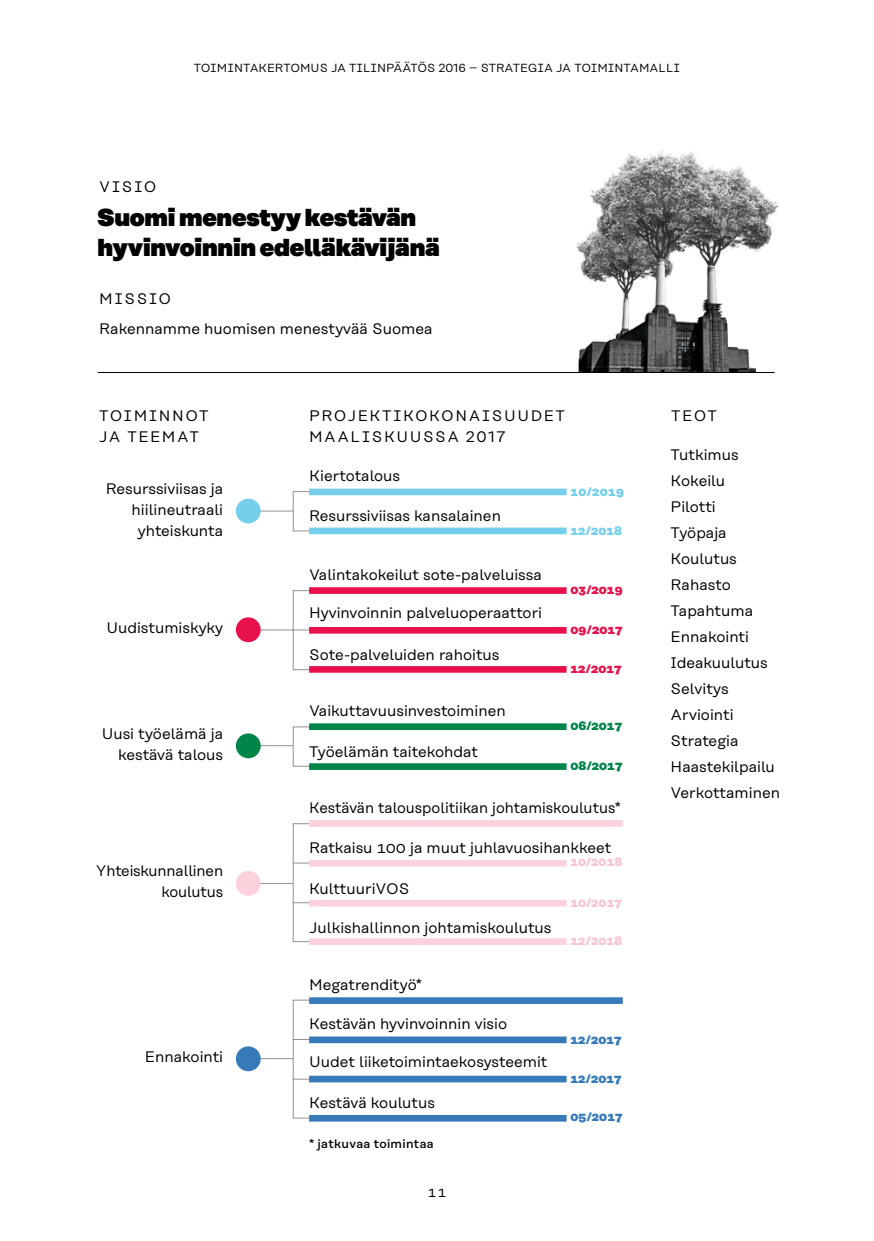
<style>
.page{position:relative;width:874px;height:1241px;background:#fff}
.page>*{position:absolute;margin:0;border:0;box-sizing:border-box;transform-origin:0 0}
.t1{font:900 24.5px/29.8px "Rational Text";letter-spacing:-.01em;color:#000}
.t2{font:15.22px/25.9px "Rational Text";color:#000;text-align:right}
.t3{font:15.22px/21px "Rational Text";letter-spacing:.1em;color:#000}
.t4{font:14px "Rational Text";color:#000}
.t5{font:800 12.25px "Rational Text";color:#f8c5d4}
.t6{font:800 12.25px "Rational Text";color:#e8114b}
.t7{font:800 12.25px "Rational Text";color:#367aba}
.t8{font:500 12.25px "Rational Text";letter-spacing:.025em;color:#000}
.t9{font:800 12.25px "Rational Text";color:#008549}
.t10{font:800 12.25px "Rational Text";color:#75cfeb}
.t11{font:11.72px "Rational Text";color:#000}
</style>
<div class="page">
<img style="left:576px;top:150px;width:201px;height:222px">
<div style="left:293px;top:726px;width:27px;height:40px;border:1px solid #949290"></div>
<div style="left:293px;top:590px;width:27px;height:40px;border:1px solid #949290"></div>
<div style="left:293px;top:491px;width:27px;height:40px;border:1px solid #949290"></div>
<div style="left:293px;top:823px;width:27px;height:40px;border:1px solid #949290"></div>
<div style="left:293px;top:999px;width:27px;height:40px;border:1px solid #949290"></div>
<svg style="left:292px;top:629px;width:28px;height:41px"></svg>
<svg style="left:292px;top:862px;width:28px;height:79px"></svg>
<svg style="left:292px;top:1038px;width:28px;height:80px"></svg>
<hr style="left:256px;top:510px;width:37px;height:1px;background:#949290">
<hr style="left:259px;top:629px;width:34px;height:1px;background:#949290">
<hr style="left:259px;top:745px;width:34px;height:1px;background:#949290">
<hr style="left:259px;top:883px;width:34px;height:1px;background:#949290">
<hr style="left:259px;top:1058px;width:34px;height:1px;background:#949290">
<div style="left:236px;top:617px;width:24px;height:25px;background:#e8114b;border-radius:50%"></div>
<div style="left:236px;top:733px;width:24px;height:25px;background:#008549;border-radius:50%"></div>
<div style="left:236px;top:870px;width:24px;height:25px;background:#fbd1dc;border-radius:50%"></div>
<div style="left:236px;top:1046px;width:24px;height:25px;background:#367aba;border-radius:50%"></div>
<div style="left:236px;top:498px;width:24px;height:25px;background:#75cfeb;border-radius:50%"></div>
<hr style="left:98px;top:372px;width:676px;height:1px;background:#000">
<div style="left:309px;top:899px;width:257px;height:7px;background:#fbd1dc"></div>
<div style="left:309px;top:859px;width:257px;height:7px;background:#fbd1dc"></div>
<div style="left:309px;top:820px;width:313px;height:6px;background:#fbd1dc"></div>
<div style="left:309px;top:763px;width:257px;height:6px;background:#008549"></div>
<div style="left:309px;top:723px;width:257px;height:7px;background:#008549"></div>
<div style="left:309px;top:666px;width:257px;height:6px;background:#e8114b"></div>
<div style="left:309px;top:627px;width:257px;height:6px;background:#e8114b"></div>
<div style="left:309px;top:587px;width:257px;height:6px;background:#e8114b"></div>
<div style="left:309px;top:527px;width:257px;height:7px;background:#75cfeb"></div>
<div style="left:309px;top:488px;width:257px;height:7px;background:#75cfeb"></div>
<div style="left:309px;top:938px;width:257px;height:6px;background:#fbd1dc"></div>
<div style="left:309px;top:997px;width:313px;height:6px;background:#367aba"></div>
<div style="left:309px;top:1036px;width:257px;height:6px;background:#367aba"></div>
<div style="left:309px;top:1075px;width:257px;height:7px;background:#367aba"></div>
<div style="left:309px;top:1114px;width:257px;height:7px;background:#367aba"></div>
<p class="t11" style="left:194px;top:62px;width:304px">TOIMINTAKERTOMUS JA TILINPÄÄTÖS 2016 – Strate</p>
<p class="t11" style="left:527px;top:62px;width:56px">giajatoimintamalli</p>
<p class="t2" style="left:99px;top:174px;width:59px">VISIO</p>
<h1 class="t1" style="left:98px;top:202px;width:343px">Suomi menestyy kestävän hyvinvoinnin edelläkävijänä</h1>
<p class="t2" style="left:99px;top:284px;width:334px;line-height:29.8px;text-align:left">MISSIO<br>Rakennamme huomisen menestyvää Suomea</p>
<p class="t3" style="left:99px;top:405px;width:111px">TOIMINNOT<br>JA TEEMAT</p>
<p class="t3" style="left:309px;top:405px;width:257px">PROJEKTIKOKONAISUUDET<br>MAALISKUUSSA 2017</p>
<p class="t2" style="left:106px;top:477px;width:119px;line-height:21px">Resurssiviisas ja hiilineutraali yhteiskunta</p>
<p class="t2" style="left:106px;top:614px;width:118px">Uudistumiskyky</p>
<p class="t2" style="left:102px;top:723px;width:123px;line-height:21px">Uusi työelämä ja kestävä talous</p>
<p class="t2" style="left:96px;top:860px;width:129px;line-height:21px">Yhteiskunnallinen koulutus</p>
<p class="t2" style="left:145px;top:1043px;width:80px">Ennakointi</p>
<p class="t2" style="left:309px;top:462px;width:92px">Kiertotalous</p>
<p class="t2" style="left:309px;top:502px;width:193px">Resurssiviisas kansalainen</p>
<p class="t2" style="left:309px;top:561px;width:234px">Valintakokeilut sote-palveluissa</p>
<p class="t2" style="left:309px;top:600px;width:234px">Hyvinvoinnin palveluoperaattori</p>
<p class="t2" style="left:309px;top:641px;width:192px">Sote-palveluiden rahoitus</p>
<p class="t2" style="left:309px;top:697px;width:198px">Vaikuttavuusinvestoiminen</p>
<p class="t2" style="left:309px;top:738px;width:170px">Työelämän taitekohdat</p>
<p class="t10" style="left:570px;top:484px;width:55px">10/2019</p>
<p class="t10" style="left:570px;top:523px;width:53px">12/2018</p>
<p class="t6" style="left:570px;top:582px;width:54px">03/2019</p>
<p class="t6" style="left:570px;top:622px;width:54px">09/2017</p>
<p class="t6" style="left:570px;top:661px;width:53px">12/2017</p>
<p class="t9" style="left:570px;top:718px;width:53px">06/2017</p>
<p class="t9" style="left:570px;top:758px;width:53px">08/2017</p>
<p class="t2" style="left:309px;top:794px;width:313px">Kestävän talouspolitiikan johtamiskoulutus*</p>
<p class="t2" style="left:309px;top:834px;width:303px">Ratkaisu 100 ja muut juhlavuosihankkeet</p>
<p class="t5" style="left:570px;top:854px;width:53px">10/2018</p>
<p class="t2" style="left:309px;top:875px;width:102px">KulttuuriVOS</p>
<p class="t2" style="left:309px;top:914px;width:244px">Julkishallinnon johtamiskoulutus</p>
<p class="t2" style="left:309px;top:971px;width:114px">Megatrendityö*</p>
<p class="t2" style="left:309px;top:1010px;width:199px">Kestävän hyvinvoinnin visio</p>
<p class="t2" style="left:309px;top:1048px;width:240px">Uudet liiketoimintaekosysteemit</p>
<p class="t2" style="left:309px;top:1089px;width:127px">Kestävä koulutus</p>
<p class="t8" style="left:309px;top:1136px;width:126px">* jatkuvaa toimintaa</p>
<p class="t4" style="left:428px;top:1183px;width:20px">11</p>
<p class="t5" style="left:570px;top:895px;width:53px">10/2017</p>
<p class="t5" style="left:570px;top:933px;width:53px">12/2018</p>
<p class="t7" style="left:570px;top:1031px;width:53px">12/2017</p>
<p class="t7" style="left:570px;top:1070px;width:53px">12/2017</p>
<p class="t7" style="left:570px;top:1109px;width:53px">05/2017</p>
<p class="t2" style="left:671px;top:402px;width:47px">TEOT</p>
<p class="t2" style="left:670px;top:442px;width:111px;text-align:left">Tutkimus<br>Kokeilu<br>Pilotti<br>Työpaja<br>Koulutus<br>Rahasto<br>Tapahtuma<br>Ennakointi<br>Ideakuulutus<br>Selvitys<br>Arviointi<br>Strategia<br>Haastekilpailu<br>Verkottaminen</p>
</div>
